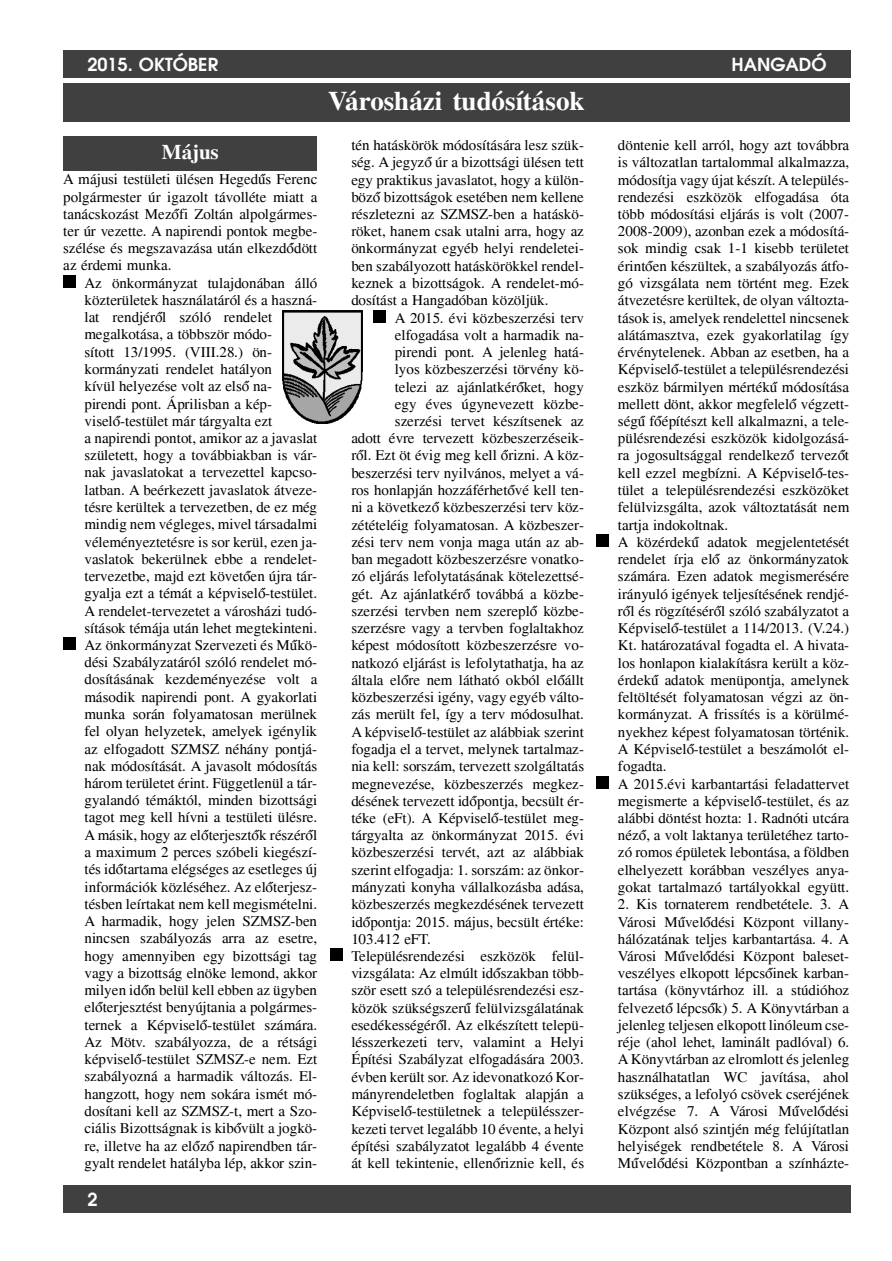
<style>
.page{position:relative;width:892px;height:1261px;background:#fff}
.page>*{position:absolute;margin:0;border:0;box-sizing:border-box;transform-origin:0 0}
.t1{font:700 27px "Times";color:#fff}
.t2{font:700 21px "Times";letter-spacing:-.005em;color:#fff}
.t3{font:600 18px "Avant Garde";color:#fff}
.t4{font:15px/17.2px "Times";letter-spacing:.005em;color:#000;text-align:justify}
</style>
<div class="page">
<div style="left:63px;top:84px;width:786px;height:38px;background:#404040"></div>
<div style="left:63px;top:136px;width:254px;height:34px;background:#404040"></div>
<div style="left:63px;top:275px;width:13px;height:13px;background:#000"></div>
<div style="left:63px;top:637px;width:13px;height:13px;background:#000"></div>
<div style="left:373px;top:310px;width:13px;height:13px;background:#000"></div>
<div style="left:330px;top:948px;width:12px;height:13px;background:#000"></div>
<div style="left:596px;top:534px;width:13px;height:13px;background:#000"></div>
<div style="left:596px;top:776px;width:13px;height:12px;background:#000"></div>
<img style="left:282px;top:310px;width:81px;height:114px">
<div style="left:63px;top:50px;width:787px;height:27px;background:#404040"></div>
<div style="left:63px;top:1185px;width:787px;height:27px;background:#404040"></div>
<p class="t3" style="left:87px;top:53px;width:132px">2015. OKTÓBER</p>
<p class="t3" style="left:731px;top:53px;width:97px">HANGADÓ</p>
<h1 class="t1" style="left:328px;top:85px;width:258px">Városházi tudósítások</h1>
<h2 class="t2" style="left:162px;top:139px;width:58px">Május</h2>
<p class="t4" style="left:63px;top:170px;width:256px">A májusi testületi ülésen Heged´´us Ferenc polgármester úr igazolt távolléte miatt a tanácskozást Mez´´ofi Zoltán alpolgármes&shy;ter úr vezette. A napirendi pontok megbe&shy;szélése és megszavazása után elkezd´´odött az érdemi munka.</p>
<p class="t4" style="left:84px;top:274px;width:234px;text-align:left">Az önkormányzat tulajdonában álló közterületek használatáról és a haszná&shy;lat rendjér´´ol szóló rendelet megalkotása, a többször módo-<br>sított 13/1995. (VIII.28.) ön&shy;kormányzati rendelet hatályon<br>kívül helyezése volt az els´´o na&shy;pirendi pont. Áprilisban a kép&shy;visel´´o-testület már tárgyalta ezt<br>a napirendi pontot, amikor az a javaslat született, hogy a továbbiakban is vár&shy;nak javaslatokat a tervezettel kapcso&shy;latban. A beérkezett javaslatok átveze&shy;tésre kerültek a tervezetben, de ez még mindig nem végleges, mivel társadalmi véleményeztetésre is sor kerül, ezen ja&shy;vaslatok bekerülnek ebbe a rendelet&shy;tervezetbe, majd ezt követ´´oen újra tár&shy;gyalja ezt a témát a képvisel´´o-testület.<br>A rendelet-tervezetet a városházi tudó&shy;sítások témája után lehet megtekinteni.<br>Az önkormányzat Szervezeti és M´´ukö&shy;dési Szabályzatáról szóló rendelet mó&shy;dosításának kezdeményezése volt a második napirendi pont. A gyakorlati munka során folyamatosan merülnek fel olyan helyzetek, amelyek igénylik az elfogadott SZMSZ néhány pontjá&shy;nak módosítását. A javasolt módosítás három területet érint. Függetlenül a tár&shy;gyalandó témáktól, minden bizottsági tagot meg kell hívni a testületi ülésre.<br>A másik, hogy az el´´oterjeszt´´ok részér´´ol a maximum 2 perces szóbeli kiegészí&shy;tés id´´otartama elégséges az esetleges új információk közléséhez. Az el´´oterjesz&shy;tésben leírtakat nem kell megismételni.<br>A harmadik, hogy jelen SZMSZ-ben nincsen szabályozás arra az esetre, hogy amennyiben egy bizottsági tag vagy a bizottság elnöke lemond, akkor milyen id´´on belül kell ebben az ügyben el´´oterjesztést benyújtania a polgármes&shy;ternek a Képvisel´´o-testület számára.<br>Az Mötv. szabályozza, de a rétsági képvisel´´o-testület SZMSZ-e nem. Ezt szabályozná a harmadik változás. El&shy;hangzott, hogy nem sokára ismét mó&shy;dosítani kell az SZMSZ-t, mert a Szo&shy;ciális Bizottságnak is kib´´ovült a jogkö&shy;re, illetve ha az el´´oz´´o napirendben tár&shy;gyalt rendelet hatályba lép, akkor szin-</p>
<p class="t3" style="left:87px;top:1188px;width:12px">2</p>
<p class="t4" style="left:351px;top:136px;width:234px">tén hatáskörök módosítására lesz szük&shy;ség. A jegyz´´o úr a bizottsági ülésen tett egy praktikus javaslatot, hogy a külön&shy;böz´´o bizottságok esetében nem kellene részletezni az SZMSZ-ben a hatáskö&shy;röket, hanem csak utalni arra, hogy az önkormányzat egyéb helyi rendeletei&shy;ben szabályozott hatáskörökkel rendel&shy;keznek a bizottságok. A rendelet-mó&shy;dosítást a Hangadóban közöljük.</p>
<p class="t4" style="left:395px;top:309px;width:190px">A 2015. évi közbeszerzési terv</p>
<p class="t4" style="left:395px;top:326px;width:190px">elfogadása volt a harmadik na-</p>
<p class="t4" style="left:395px;top:343px;width:190px">pirendi pont. A jelenleg hatá-</p>
<p class="t4" style="left:395px;top:360px;width:190px">lyos közbeszerzési törvény kö-</p>
<p class="t4" style="left:395px;top:378px;width:190px">telezi az ajánlatkér´´oket, hogy</p>
<p class="t4" style="left:395px;top:395px;width:190px">egy éves úgynevezett közbe-</p>
<p class="t4" style="left:395px;top:412px;width:190px">szerzési tervet készítsenek az</p>
<p class="t4" style="left:351px;top:429px;width:234px">adott évre tervezett közbeszerzéseik-</p>
<p class="t4" style="left:351px;top:446px;width:234px">r´´ol. Ezt öt évig meg kell ´´orizni. A köz-</p>
<p class="t4" style="left:351px;top:464px;width:234px">beszerzési terv nyilvános, melyet a vá-</p>
<p class="t4" style="left:351px;top:481px;width:234px">ros honlapján hozzáférhet´´ové kell ten-</p>
<p class="t4" style="left:351px;top:498px;width:234px">ni a következ´´o közbeszerzési terv köz-</p>
<p class="t4" style="left:351px;top:516px;width:234px">zétételéig folyamatosan. A közbeszer-</p>
<p class="t4" style="left:351px;top:533px;width:234px">zési terv nem vonja maga után az ab-</p>
<p class="t4" style="left:351px;top:550px;width:234px">ban megadott közbeszerzésre vonatko-</p>
<p class="t4" style="left:351px;top:567px;width:234px">zó eljárás lefolytatásának kötelezettsé-</p>
<p class="t4" style="left:351px;top:585px;width:234px">gét. Az ajánlatkér´´o továbbá a közbe-</p>
<p class="t4" style="left:351px;top:602px;width:234px">szerzési tervben nem szerepl´´o közbe-</p>
<p class="t4" style="left:351px;top:619px;width:234px">szerzésre vagy a tervben foglaltakhoz</p>
<p class="t4" style="left:351px;top:636px;width:234px">képest módosított közbeszerzésre vo-</p>
<p class="t4" style="left:351px;top:653px;width:234px">natkozó eljárást is lefolytathatja, ha az</p>
<p class="t4" style="left:351px;top:671px;width:234px">általa el´´ore nem látható okból el´´oállt</p>
<p class="t4" style="left:351px;top:688px;width:234px">közbeszerzési igény, vagy egyéb válto-</p>
<p class="t4" style="left:351px;top:705px;width:234px">zás merült fel, így a terv módosulhat.</p>
<p class="t4" style="left:351px;top:723px;width:234px">A képvisel´´o-testület az alábbiak szerint</p>
<p class="t4" style="left:351px;top:740px;width:234px">fogadja el a tervet, melynek tartalmaz-</p>
<p class="t4" style="left:351px;top:757px;width:234px">nia kell: sorszám, tervezett szolgáltatás</p>
<p class="t4" style="left:351px;top:774px;width:234px">megnevezése, közbeszerzés megkez-</p>
<p class="t4" style="left:351px;top:791px;width:234px">désének tervezett id´´opontja, becsült ér-</p>
<p class="t4" style="left:351px;top:809px;width:234px">téke (eFt). A Képvisel´´o-testület meg-</p>
<p class="t4" style="left:351px;top:826px;width:234px">tárgyalta az önkormányzat 2015. évi</p>
<p class="t4" style="left:351px;top:843px;width:234px">közbeszerzési tervét, azt az alábbiak</p>
<p class="t4" style="left:351px;top:860px;width:234px">szerint elfogadja: 1. sorszám: az önkor-</p>
<p class="t4" style="left:351px;top:878px;width:234px">mányzati konyha vállalkozásba adása,</p>
<p class="t4" style="left:351px;top:895px;width:234px">közbeszerzés megkezdésének tervezett</p>
<p class="t4" style="left:351px;top:912px;width:234px">id´´opontja: 2015. május, becsült értéke:</p>
<p class="t4" style="left:351px;top:930px;width:81px">103.412 eFT.</p>
<p class="t4" style="left:351px;top:947px;width:234px">Településrendezési eszközök felül-</p>
<p class="t4" style="left:351px;top:964px;width:234px">vizsgálata: Az elmúlt id´´oszakban több-</p>
<p class="t4" style="left:351px;top:981px;width:234px">ször esett szó a településrendezési esz-</p>
<p class="t4" style="left:351px;top:998px;width:234px">közök szükségszer´´u felülvizsgálatának</p>
<p class="t4" style="left:351px;top:1016px;width:234px">esedékességér´´ol. Az elkészített telepü-</p>
<p class="t4" style="left:351px;top:1033px;width:234px">lésszerkezeti terv, valamint a Helyi</p>
<p class="t4" style="left:351px;top:1050px;width:234px">Építési Szabályzat elfogadására 2003.</p>
<p class="t4" style="left:351px;top:1067px;width:234px">évben került sor. Az idevonatkozó Kor-</p>
<p class="t4" style="left:351px;top:1085px;width:234px">mányrendeletben foglaltak alapján a</p>
<p class="t4" style="left:351px;top:1102px;width:234px">Képvisel´´o-testületnek a településszer-</p>
<p class="t4" style="left:351px;top:1119px;width:234px">kezeti tervet legalább 10 évente, a helyi</p>
<p class="t4" style="left:351px;top:1137px;width:234px">építési szabályzatot legalább 4 évente</p>
<p class="t4" style="left:351px;top:1154px;width:234px">át kell tekintenie, ellen´´oriznie kell, és</p>
<p class="t4" style="left:618px;top:136px;width:233px;text-align:left">döntenie kell arról, hogy azt továbbra is változatlan tartalommal alkalmazza, módosítja vagy újat készít. A település&shy;rendezési eszközök elfogadása óta több módosítási eljárás is volt (2007- 2008-2009), azonban ezek a módosítá&shy;sok mindig csak 1-1 kisebb területet érint´´oen készültek, a szabályozás átfo&shy;gó vizsgálata nem történt meg. Ezek átvezetésre kerültek, de olyan változta&shy;tások is, amelyek rendelettel nincsenek alátámasztva, ezek gyakorlatilag így érvénytelenek. Abban az esetben, ha a Képvisel´´o-testület a településrendezési eszköz bármilyen mérték´´u módosítása mellett dönt, akkor megfelel´´o végzett&shy;ség´´u f´´oépítészt kell alkalmazni, a tele&shy;pülésrendezési eszközök kidolgozásá&shy;ra jogosultsággal rendelkez´´o tervez´´ot kell ezzel megbízni. A Képvisel´´o-tes&shy;tület a településrendezési eszközöket felülvizsgálta, azok változtatását nem tartja indokoltnak.<br>A közérdek´´u adatok megjelentetését rendelet írja el´´o az önkormányzatok számára. Ezen adatok megismerésére irányuló igények teljesítésének rendjé&shy;r´´ol és rögzítésér´´ol szóló szabályzatot a Képvisel´´o-testület a 114/2013. (V.24.)<br>Kt. határozatával fogadta el. A hivata&shy;los honlapon kialakításra került a köz&shy;érdek´´u adatok menüpontja, amelynek feltöltését folyamatosan végzi az ön&shy;kormányzat. A frissítés is a körülmé&shy;nyekhez képest folyamatosan történik.<br>A Képvisel´´o-testület a beszámolót el&shy;fogadta.<br>A 2015.évi karbantartási feladattervet megismerte a képvisel´´o-testület, és az alábbi döntést hozta: 1. Radnóti utcára néz´´o, a volt laktanya területéhez tarto&shy;zó romos épületek lebontása, a földben elhelyezett korábban veszélyes anya&shy;gokat tartalmazó tartályokkal együtt.</p>
<p class="t4" style="left:618px;top:895px;width:233px">2. Kis tornaterem rendbetétele. 3. A Városi M´´uvel´´odési Központ villany&shy;hálózatának teljes karbantartása. 4. A Városi M´´uvel´´odési Központ baleset&shy;veszélyes elkopott lépcs´´oinek karban&shy;tartása (könyvtárhoz ill. a stúdióhoz felvezet´´o lépcs´´ok) 5. A Könyvtárban a jelenleg teljesen elkopott linóleum cse&shy;réje (ahol lehet, laminált padlóval) 6.<br>A Könyvtárban az elromlott és jelenleg használhatatlan WC javítása, ahol szükséges, a lefolyó csövek cseréjének elvégzése 7. A Városi M´´uvel´´odési Központ alsó szintjén még felújítatlan helyiségek rendbetétele 8. A Városi M´´uvel´´odési Központban a színházte-</p>
</div>
